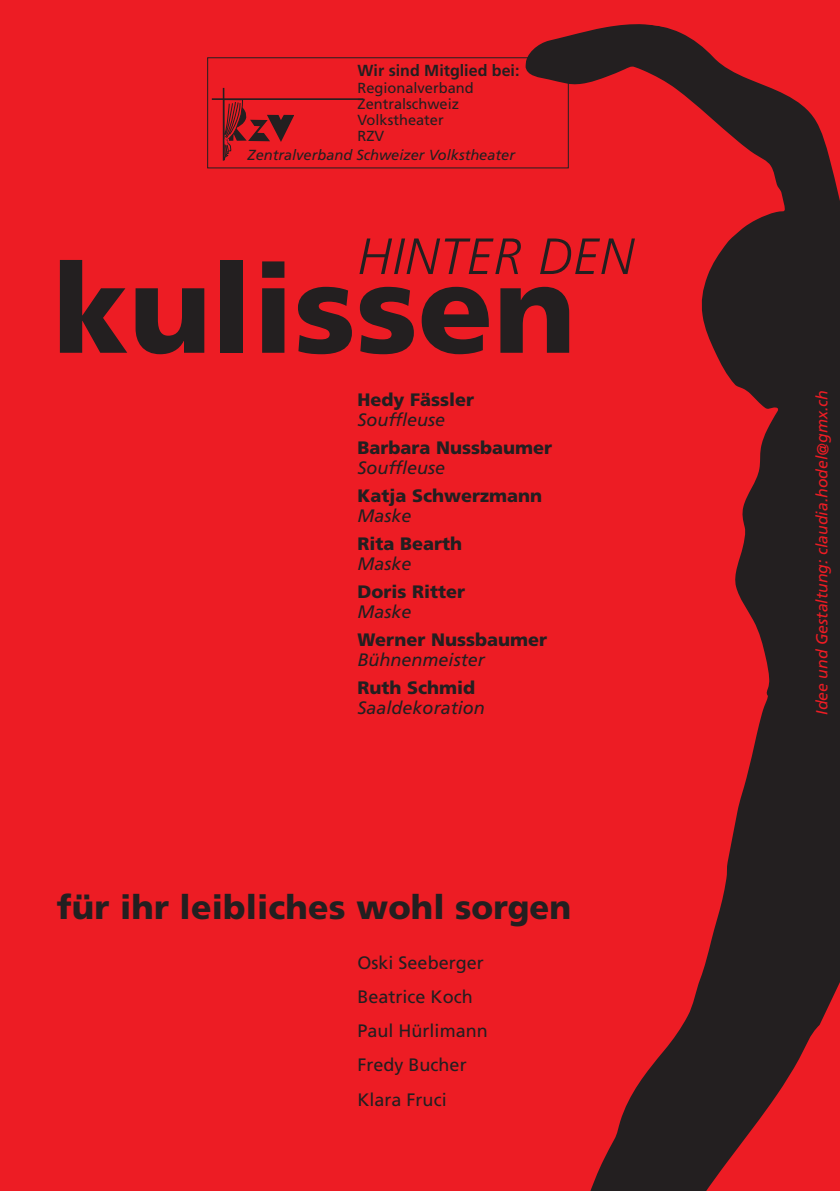
<style>
.page{position:relative;width:840px;height:1191px;background:#fff}
.page>*{position:absolute;margin:0;border:0;box-sizing:border-box;transform-origin:0 0}
.t1{font:900 123.8px "Frutiger";color:#231f20}
.t2{font:italic 300 50.8px "Frutiger";letter-spacing:.02em;color:#231f20}
.t3{font:900 33.6px "Frutiger";letter-spacing:.005em;color:#231f20}
.t4{font:900 18px "Frutiger";color:#231f20}
.t5{font:italic 18px "Frutiger";color:#231f20}
.t6{font:18px/34.2px "Frutiger";color:#231f20}
.t7{font:italic 16px "Frutiger";color:#ed1c24}
.t8{font:700 16px "Frutiger";color:#231f20}
.t9{font:14.6px/16px "Frutiger";color:#231f20}
.t10{font:italic 14.6px "Frutiger";color:#231f20}
</style>
<div class="page">
<div style="left:0;top:1px;width:839px;height:1190px;background:#ed1c24"></div>
<svg style="left:224px;top:100px;width:70px;height:61px"></svg>
<div style="left:207px;top:57px;width:361px;height:111px;border:1px solid #231f20"></div>
<svg style="left:494px;top:24px;width:345px;height:1167px"></svg>
<hr style="left:223px;top:88px;width:1px;height:73px;background:#231f20">
<hr style="left:212px;top:98px;width:151px;height:2px;background:#231f20">
<svg style="left:731px;top:942px;width:108px;height:249px"></svg>
<p class="t8" style="left:357px;top:64px;width:163px">Wir sind Mitglied bei:</p>
<p class="t9" style="left:357px;top:81px;width:117px">Regionalverband<br>Zentralschweiz<br>Volkstheater<br>RZV</p>
<p class="t10" style="left:247px;top:149px;width:269px">Zentralverband Schweizer Volkstheater</p>
<h2 class="t2" style="left:357px;top:236px;width:277px">HINTER DEN</h2>
<h1 class="t1" style="left:53px;top:260px;width:524px">kulissen</h1>
<p class="t4" style="left:357px;top:392px;width:118px">Hedy Fässler</p>
<p class="t5" style="left:357px;top:412px;width:89px">Souffleuse</p>
<p class="t4" style="left:357px;top:440px;width:196px">Barbara Nussbaumer</p>
<p class="t5" style="left:357px;top:460px;width:89px">Souffleuse</p>
<p class="t4" style="left:357px;top:488px;width:186px">Katja Schwerzmann</p>
<p class="t5" style="left:357px;top:508px;width:56px">Maske</p>
<p class="t4" style="left:357px;top:536px;width:106px">Rita Bearth</p>
<p class="t5" style="left:357px;top:556px;width:56px">Maske</p>
<p class="t4" style="left:357px;top:584px;width:109px">Doris Ritter</p>
<p class="t5" style="left:357px;top:604px;width:56px">Maske</p>
<p class="t4" style="left:357px;top:632px;width:191px">Werner Nussbaumer</p>
<p class="t5" style="left:357px;top:652px;width:129px">Bühnenmeister</p>
<p class="t4" style="left:357px;top:680px;width:119px">Ruth Schmid</p>
<p class="t5" style="left:357px;top:700px;width:129px">Saaldekoration</p>
<h3 class="t3" style="left:57px;top:893px;width:515px">für ihr leibliches wohl sorgen</h3>
<p class="t6" style="left:357px;top:946px;width:132px">Oski Seeberger<br>Beatrice Koch<br>Paul Hürlimann<br>Fredy Bucher<br>Klara Fruci</p>
<p class="t7" style="left:815px;top:714px;width:326px;rotate:-90deg">Idee und Gestaltung: claudia.hodel@gmx.ch</p>
</div>
